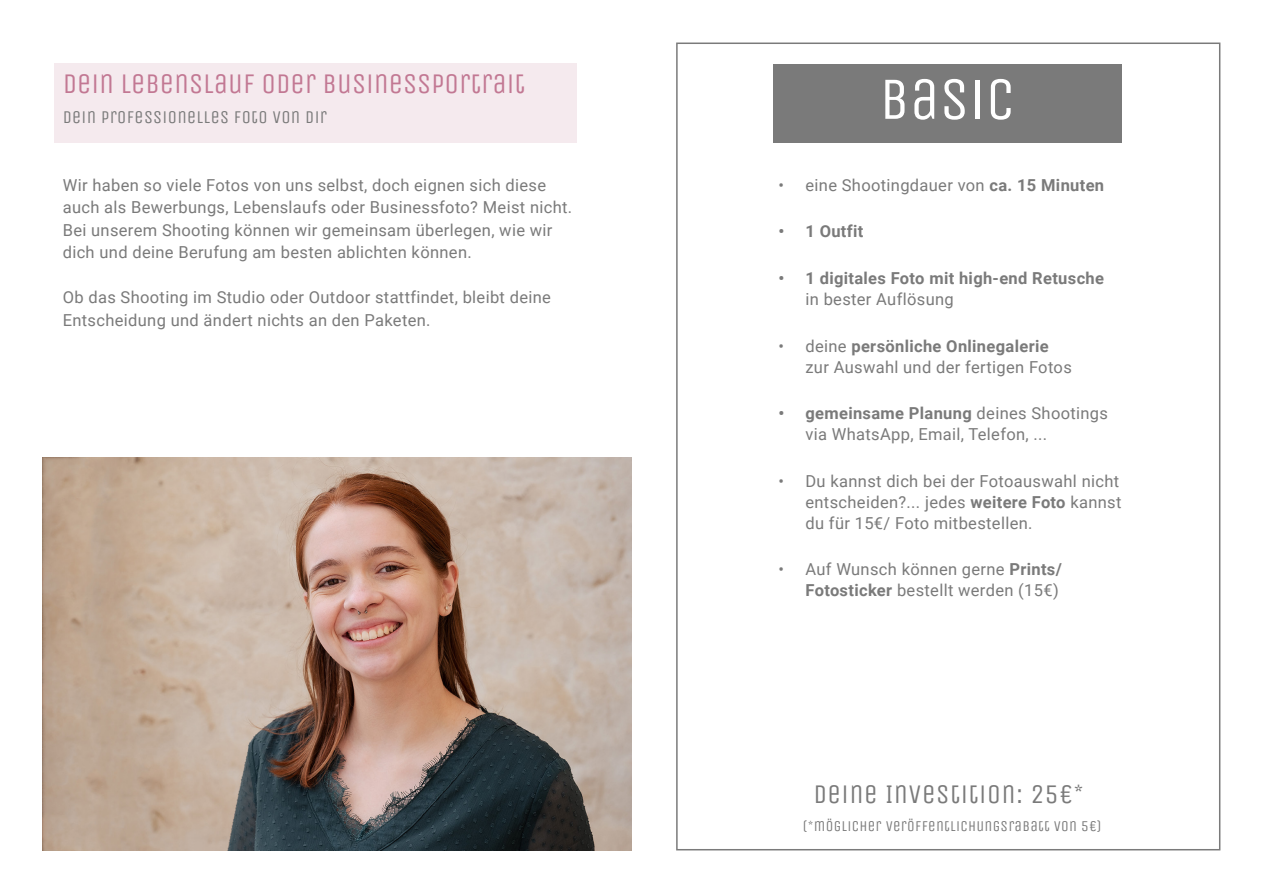
<style>
.page{position:relative;width:1263px;height:893px;background:#fff}
.page>*{position:absolute;margin:0;border:0;box-sizing:border-box;transform-origin:0 0}
.t1{font:60px "Unica One";color:#fff}
.t2{font:28.5px "Unica One";color:#c27893}
.t3{font:27px "Unica One";letter-spacing:.02em;color:#7a7a7a}
.t4{font:18px "Unica One";letter-spacing:.02em;color:#7a7a7a}
.t5{font:16.5px/21px "Roboto";letter-spacing:.02em;color:#7a7a7a}
.t6{font:700 16.5px/21px "Roboto";letter-spacing:.02em;color:#7a7a7a}
.t7{font:15px "Unica One";letter-spacing:.02em;color:#7a7a7a}
.s1{font-weight:700}
.s2{font-weight:400}
</style>
<div class="page">
<div style="left:54px;top:64px;width:522px;height:79px;background:#f5eaee"></div>
<div style="left:773px;top:64px;width:348px;height:78px;background:#7a7a7a"></div>
<img style="left:42px;top:458px;width:589px;height:392px">
<p class="t2" style="left:63px;top:67px;width:464px">DEIN LEBENSLAUF ODER BUSINESSPORTRAIT</p>
<p class="t4" style="left:63px;top:107px;width:266px">DEIN PROFESSIONELLES FOTO VON DIR</p>
<p class="t5" style="left:63px;top:173px;width:511px;line-height:22.5px">Wir haben so viele Fotos von uns selbst, doch eignen sich diese auch als Bewerbungs, Lebenslaufs oder Businessfoto? Meist nicht.</p>
<p class="t5" style="left:63px;top:218px;width:491px;line-height:22.5px">Bei unserem Shooting können wir gemeinsam überlegen, wie wir dich und deine Berufung am besten ablichten können.</p>
<p class="t5" style="left:63px;top:286px;width:490px;line-height:22.5px">Ob das Shooting im Studio oder Outdoor stattfindet, bleibt deine<br>Entscheidung und ändert nichts an den Paketen.</p>
<p class="t1" style="left:879px;top:64px;width:137px">BASIC</p>
<p class="t5" style="left:778px;top:174px;width:327px">• eine Shootingdauer von <span class="s1">ca. 15 Minuten</span></p>
<p class="t6" style="left:778px;top:220px;width:86px">• 1 Outfit</p>
<p class="t6" style="left:805px;top:267px;width:300px;text-indent:-27px">• 1 digitales Foto mit high-end Retusche <span class="s2">in bester Auflösung</span></p>
<p class="t5" style="left:805px;top:335px;width:268px;text-indent:-27px">• deine <span class="s1">persönliche Onlinegalerie </span>zur Auswahl und der fertigen Fotos</p>
<p class="t5" style="left:805px;top:402px;width:304px;text-indent:-27px"><span class="s1">• gemeinsame Planung</span> deines Shootings via WhatsApp, Email, Telefon, ...</p>
<p class="t5" style="left:805px;top:470px;width:318px;text-indent:-27px">• Du kannst dich bei der Fotoauswahl nicht entscheiden?... jedes <span class="s1">weitere Foto</span> kannst du für 15€/ Foto mitbestellen.</p>
<p class="t5" style="left:778px;top:558px;width:285px;text-align:right">• Auf Wunsch können gerne <span class="s1">Prints/<br>Fotosticker</span> bestellt werden (15€)</p>
<p class="t3" style="left:813px;top:778px;width:272px">DEINE INVESTITION: 25€*</p>
<p class="t7" style="left:803px;top:818px;width:300px">(*MÖGLICHER VERÖFFENTLICHUNGSRABATT VON 5€)</p>
</div>
